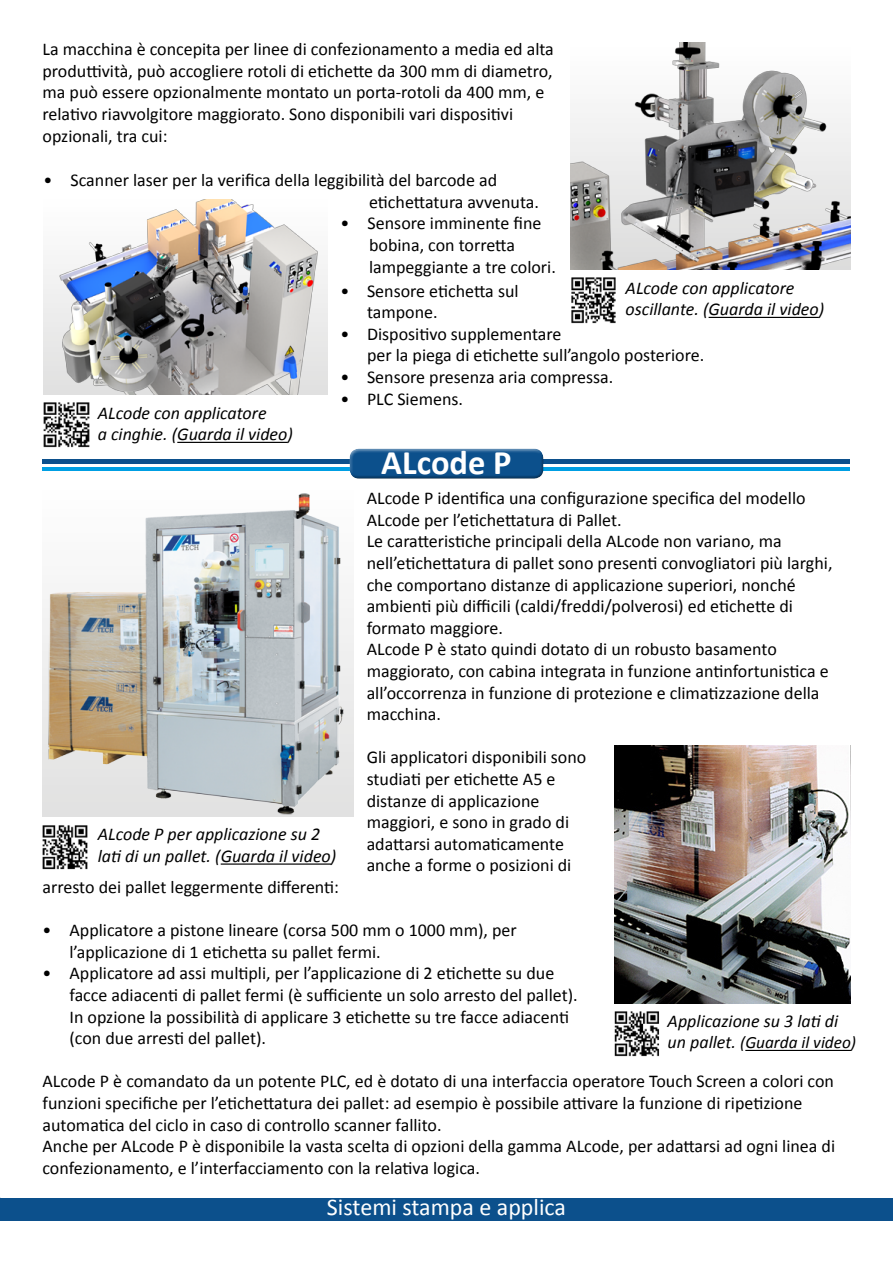
<style>
.page{position:relative;width:893px;height:1263px;background:#fff}
.page>*{position:absolute;margin:0;border:0;box-sizing:border-box;transform-origin:0 0}
.t1{font:700 34.5px "Calibri";color:#fff}
.t2{font:24px "Calibri";color:#fff}
.t3{font:18px/21.6px "Calibri";color:#000}
.t4{font:italic 18px/21.6px "Calibri";color:#000}
.t5{font:italic 17.25px "Calibri";color:#000}
.s1{font-size:18px}
</style>
<div class="page">
<div style="left:43px;top:459px;width:807px;height:5px;background:#0c508c"></div>
<hr style="left:43px;top:467px;width:807px;height:3px;background:#009fe3">
<div style="left:0;top:1198px;width:893px;height:22px;background:#0c508c"></div>
<div style="left:345px;top:444px;width:200px;height:32px;background:#fff;opacity:.75"></div>
<div style="left:348px;top:451px;width:200px;height:29px;background:#000;opacity:.75"></div>
<img style="left:43px;top:493px;width:309px;height:323px">
<hr style="left:221px;top:863px;width:110px;height:2px;background:#000">
<hr style="left:745px;top:1050px;width:106px;height:1px;background:#000">
<hr style="left:177px;top:442px;width:110px;height:1px;background:#000">
<img style="left:614px;top:745px;width:236px;height:258px">
<img style="left:43px;top:825px;width:45px;height:45px">
<img style="left:44px;top:402px;width:45px;height:46px">
<img style="left:44px;top:200px;width:284px;height:195px">
<img style="left:571px;top:43px;width:279px;height:226px">
<img style="left:614px;top:1011px;width:46px;height:46px">
<hr style="left:709px;top:317px;width:110px;height:1px;background:#000">
<img style="left:571px;top:277px;width:45px;height:47px">
<p class="t3" style="left:43px;top:39px;width:513px">La macchina è concepita per linee di confezionamento a media ed alta produttività, può accogliere rotoli di etichette da 300 mm di diametro, ma può essere opzionalmente montato un porta-rotoli da 400 mm, e relativo riavvolgitore maggiorato. Sono disponibili vari dispositivi opzionali, tra cui:</p>
<p class="t3" style="left:369px;top:170px;width:171px;text-indent:-325px">• Scanner laser per la verifica della leggibilità del barcode ad etichettatura avvenuta.</p>
<p class="t3" style="left:369px;top:213px;width:188px;text-indent:-28px">• Sensore imminente fine bobina, con torretta lampeggiante a tre colori.</p>
<p class="t3" style="left:367px;top:280px;width:153px;text-indent:-26px">• Sensore etichetta sul tampone.</p>
<p class="t3" style="left:367px;top:323px;width:339px;text-indent:-26px">• Dispositivo supplementare<br>per la piega di etichette sull’angolo posteriore.</p>
<p class="t3" style="left:341px;top:366px;width:274px">• Sensore presenza aria compressa.</p>
<p class="t3" style="left:341px;top:388px;width:124px">• PLC Siemens.</p>
<p class="t4" style="left:626px;top:276px;width:200px">ALcode con applicatore oscillante. (Guarda il video)</p>
<p class="t4" style="left:98px;top:401px;width:197px">ALcode con applicatore<br>a cinghie. (Guarda il video)</p>
<p class="t4" style="left:98px;top:823px;width:240px">ALcode P per applicazione su 2 lati di un pallet. (Guarda il video)</p>
<h1 class="t1" style="left:381px;top:441px;width:132px">ALcode P</h1>
<p class="t3" style="left:367px;top:487px;width:467px">ALcode P identifica una configurazione specifica del modello ALcode per l’etichettatura di Pallet.<br>Le caratteristiche principali della ALcode non variano, ma nell’etichettatura di pallet sono presenti convogliatori più larghi, che comportano distanze di applicazione superiori, nonché ambienti più difficili (caldi/freddi/polverosi) ed etichette di formato maggiore.<br>ALcode P è stato quindi dotato di un robusto basamento maggiorato, con cabina integrata in funzione antinfortunistica e all’occorrenza in funzione di protezione e climatizzazione della macchina.</p>
<p class="t3" style="left:367px;top:747px;width:221px">Gli applicatori disponibili sono studiati per etichette A5 e distanze di applicazione maggiori, e sono in grado di adattarsi automaticamente anche a forme o posizioni di</p>
<p class="t3" style="left:43px;top:876px;width:298px">arresto dei pallet leggermente differenti:</p>
<p class="t3" style="left:70px;top:919px;width:449px;text-indent:-27px">• Applicatore a pistone lineare (corsa 500 mm o 1000 mm), per l’applicazione di 1 etichetta su pallet fermi.</p>
<p class="t3" style="left:70px;top:963px;width:510px;text-indent:-27px">• Applicatore ad assi multipli, per l’applicazione di 2 etichette su due facce adiacenti di pallet fermi (è sufficiente un solo arresto del pallet).<br>In opzione la possibilità di applicare 3 etichette su tre facce adiacenti (con due arresti del pallet).</p>
<p class="t3" style="left:43px;top:1071px;width:794px">ALcode P è comandato da un potente PLC, ed è dotato di una interfaccia operatore Touch Screen a colori con funzioni specifiche per l’etichettatura dei pallet: ad esempio è possibile attivare la funzione di ripetizione automatica del ciclo in caso di controllo scanner fallito.<br>Anche per ALcode P è disponibile la vasta scelta di opzioni della gamma ALcode, per adattarsi ad ogni linea di confezionamento, e l’interfacciamento con la relativa logica.</p>
<p class="t4" style="left:668px;top:1009px;width:172px">Applicazione su 3 lati di</p>
<p class="t5" style="left:668px;top:1031px;width:190px"><span class="s1">un pallet.</span> (Guarda il video)</p>
<h2 class="t2" style="left:327px;top:1192px;width:241px">Sistemi stampa e applica</h2>
</div>
